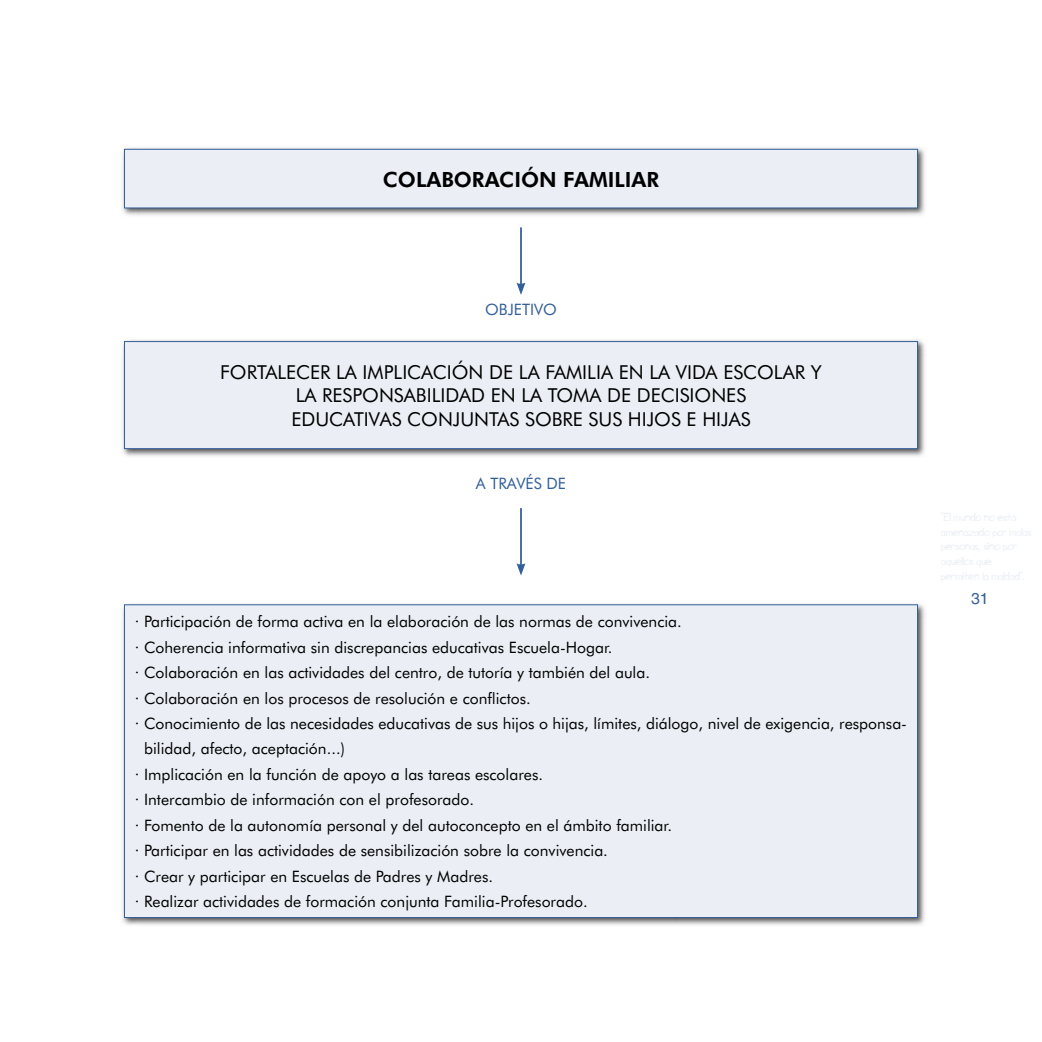
<style>
.page{position:relative;width:1042px;height:1042px;background:#fff}
.page>*{position:absolute;margin:0;border:0;box-sizing:border-box;transform-origin:0 0}
.t1{font:800 21px "Futura BT";color:#000}
.t2{font:19.25px/23.1px "Futura BT";color:#000;text-align:center}
.t3{font:15.75px "Futura BT";color:#000}
.t4{font:15.75px "Futura BT";color:#335f9b}
.t5{font:15.75px "Helvetica";color:#335f9b}
</style>
<div class="page">
<img style="left:122px;top:147px;width:803px;height:69px">
<div style="left:124px;top:149px;width:793px;height:59px;background:#ebeff5"></div>
<div style="left:124px;top:149px;width:794px;height:59px;border:1px solid #335f9b"></div>
<img style="left:122px;top:339px;width:803px;height:118px">
<div style="left:124px;top:341px;width:793px;height:108px;background:#ebeff5"></div>
<div style="left:124px;top:341px;width:794px;height:108px;border:1px solid #335f9b"></div>
<img style="left:122px;top:603px;width:804px;height:322px">
<div style="left:124px;top:605px;width:793px;height:312px;background:#ebeff5"></div>
<hr style="left:520px;top:227px;width:2px;height:58px;background:#335f9b">
<svg style="left:516px;top:283px;width:9px;height:12px"></svg>
<hr style="left:520px;top:508px;width:2px;height:58px;background:#335f9b">
<svg style="left:516px;top:563px;width:9px;height:12px"></svg>
<h1 class="t1" style="left:383px;top:167px;width:278px">COLABORACIÓN FAMILIAR</h1>
<p class="t4" style="left:485px;top:300px;width:73px">OBJETIVO</p>
<p class="t2" style="left:220px;top:361px;width:603px">FORTALECER LA IMPLICACIÓN DE LA FAMILIA EN LA VIDA ESCOLAR Y<br>LA RESPONSABILIDAD EN LA TOMA DE DECISIONES<br>EDUCATIVAS CONJUNTAS SOBRE SUS HIJOS E HIJAS</p>
<p class="t4" style="left:476px;top:474px;width:92px">A TRAVÉS DE</p>
<p class="t3" style="left:135px;top:612px;width:548px">· Participación de forma activa en la elaboración de las normas de convivencia.</p>
<p class="t3" style="left:135px;top:637px;width:479px">· Coherencia informativa sin discrepancias educativas Escuela-Hogar.</p>
<p class="t3" style="left:135px;top:663px;width:517px">· Colaboración en las actividades del centro, de tutoría y también del aula.</p>
<p class="t3" style="left:135px;top:688px;width:397px">· Colaboración en los procesos de resolución e conflictos.</p>
<p class="t3" style="left:135px;top:714px;width:774px">· Conocimiento de las necesidades educativas de sus hijos o hijas, límites, diálogo, nivel de exigencia, responsa-</p>
<p class="t3" style="left:144px;top:739px;width:203px">bilidad, afecto, aceptación...)</p>
<p class="t3" style="left:135px;top:765px;width:410px">· Implicación en la función de apoyo a las tareas escolares.</p>
<p class="t3" style="left:135px;top:790px;width:341px">· Intercambio de información con el profesorado.</p>
<p class="t3" style="left:135px;top:815px;width:539px">· Fomento de la autonomía personal y del autoconcepto en el ámbito familiar.</p>
<p class="t3" style="left:135px;top:841px;width:474px">· Participar en las actividades de sensibilización sobre la convivencia.</p>
<p class="t3" style="left:135px;top:866px;width:360px">· Crear y participar en Escuelas de Padres y Madres.</p>
<p class="t3" style="left:135px;top:892px;width:454px">· Realizar actividades de formación conjunta Familia-Profesorado.</p>
<p class="t5" style="left:971px;top:589px;width:19px">31</p>
</div>
